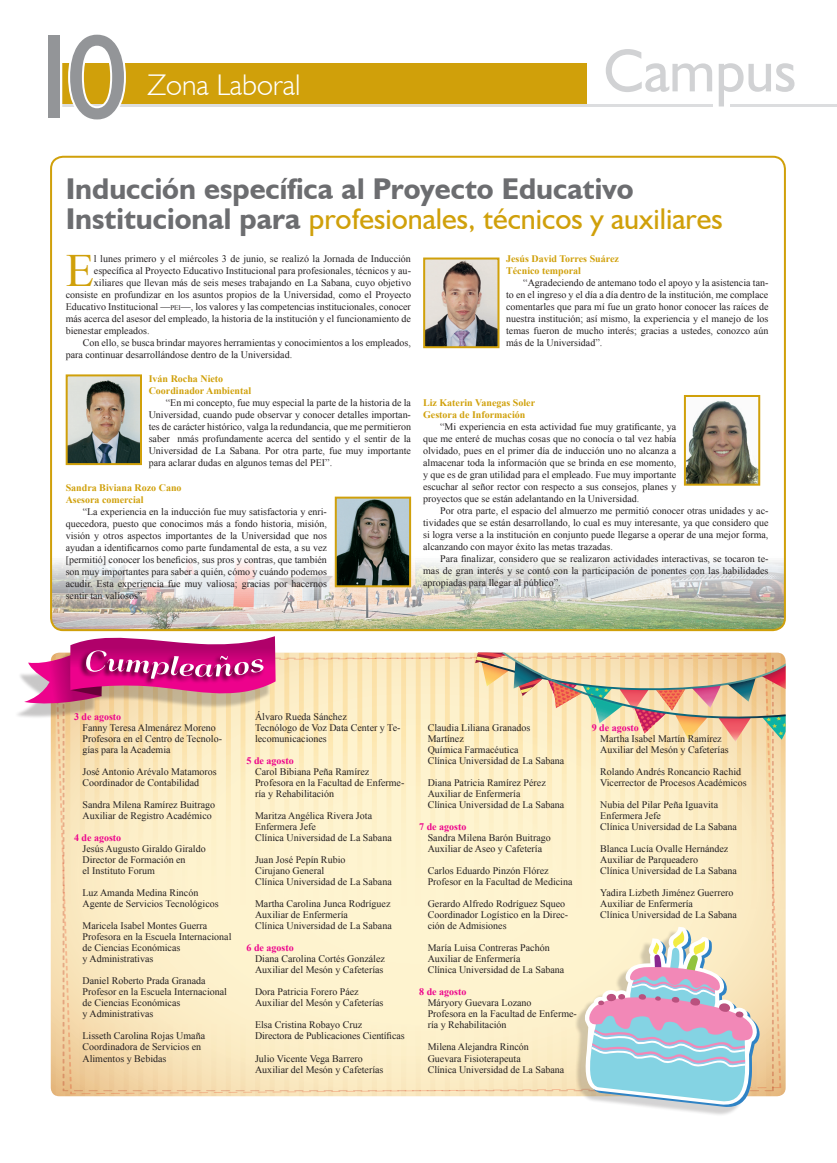
<style>
.page{position:relative;width:837px;height:1163px;background:#fff}
.page>*{position:absolute;margin:0;border:0;box-sizing:border-box;transform-origin:0 0}
.t1{font:120px "Humanist 521 BT";color:#939598}
.t2{font:46.2px "Times New Roman";color:#d0a00a}
.t3{font:700 30px/30px "Humanist 521 BT";color:#6c6d70}
.t4{font:300 29.9px "Humanist 521 BT";color:#fff}
.t5{font:10px/11px "Times New Roman";color:#231f20}
.t6{font:700 10px/12px "Times New Roman";color:#d0a00a}
.t7{font:700 10px "Times New Roman";color:#ed028c}
.s1{font-weight:400;color:#d0a00a}
.s2{font-size:7px}
</style>
<div class="page">
<div style="left:56px;top:63px;width:531px;height:43px;background:#d0a00a"></div>
<hr style="left:56px;top:104px;width:656px;height:2px;background:#dcdddf">
<svg style="left:606px;top:49px;width:188px;height:57px"></svg>
<div style="left:47px;top:34px;width:15px;height:86px;border:4px solid #fff"></div>
<svg style="left:66px;top:63px;width:62px;height:44px"></svg>
<svg style="left:55px;top:654px;width:726px;height:440px;background:#fbecc5"></svg>
<svg style="left:475px;top:652px;width:310px;height:89px;background:#e0c7a1"></svg>
<img style="left:52px;top:304px;width:732px;height:326px">
<div style="left:50px;top:156px;width:735px;height:475px;border:2px solid #d0a00a;border-radius:12px"></div>
<img style="left:337px;top:499px;width:71px;height:85px">
<div style="left:334px;top:496px;width:77px;height:91px;border:2px solid #d0a00a"></div>
<img style="left:69px;top:377px;width:70px;height:85px">
<div style="left:66px;top:374px;width:76px;height:91px;border:2px solid #d0a00a"></div>
<img style="left:426px;top:260px;width:70px;height:85px">
<div style="left:423px;top:257px;width:76px;height:91px;border:2px solid #d0a00a"></div>
<img style="left:686px;top:398px;width:71px;height:84px">
<div style="left:683px;top:395px;width:77px;height:90px;border:2px solid #d0a00a"></div>
<div style="left:573px;top:929px;width:181px;height:187px;background:#231f20;opacity:.2"></div>
<svg style="left:580px;top:926px;width:180px;height:181px;background:#cbcdd0"></svg>
<div style="left:14px;top:645px;width:257px;height:73px;background:#231f20;opacity:.25"></div>
<svg style="left:24px;top:631px;width:251px;height:76px"></svg>
<hr style="left:730px;top:104px;width:106px;height:2px;background:#dcdddf">
<h1 class="t1" style="left:24px;top:3px;width:105px">10</h1>
<h3 class="t4" style="left:147px;top:66px;width:154px">Zona Laboral</h3>
<h3 class="t3" style="left:66px;top:173px;width:658px">Inducción específica al Proyecto Educativo<br>Institucional para <span class="s1">profesionales, técnicos y auxiliares</span></h3>
<h2 class="t2" style="left:66px;top:240px;width:30px">E</h2>
<p class="t5" style="left:94px;top:253px;width:318px">l lunes primero y el miércoles 3 de junio, se realizó la Jornada de Inducción</p>
<p class="t6" style="left:506px;top:252px;width:114px">Jesús David Torres Suárez<br>Técnico temporal</p>
<p class="t5" style="left:506px;top:277px;width:264px;line-height:12px;text-align:justify;text-indent:17px">“Agradeciendo de antemano todo el apoyo y la asistencia tan&shy;to en el ingreso y el día a día dentro de la institución, me complace comentarles que para mí fue un grato honor conocer las raíces de nuestra institución; así mismo, la experiencia y el manejo de los temas fueron de mucho interés; gracias a ustedes, conozco aún más de la Universidad”.</p>
<p class="t5" style="left:94px;top:265px;width:318px">específica al Proyecto Educativo Institucional para profesionales, técnicos y au-</p>
<p class="t5" style="left:94px;top:277px;width:318px">xiliares que llevan más de seis meses trabajando en La Sabana, cuyo objetivo</p>
<p class="t5" style="left:66px;top:289px;width:347px">consiste en profundizar en los asuntos propios de la Universidad, como el Proyecto</p>
<p class="t5" style="left:66px;top:301px;width:346px">Educativo Institucional —<span class="s2">pei</span>—, los valores y las competencias institucionales, conocer</p>
<p class="t5" style="left:66px;top:313px;width:347px">más acerca del asesor del empleado, la historia de la institución y el funcionamiento de</p>
<p class="t5" style="left:66px;top:325px;width:85px">bienestar empleados.</p>
<p class="t5" style="left:83px;top:337px;width:330px">Con ello, se busca brindar mayores herramientas y conocimientos a los empleados,</p>
<p class="t5" style="left:66px;top:349px;width:228px">para continuar desarrollándose dentro de la Universidad.</p>
<p class="t6" style="left:149px;top:373px;width:104px">Iván Rocha Nieto<br>Coordinador Ambiental</p>
<p class="t5" style="left:149px;top:397px;width:264px;line-height:12px;text-align:justify;text-indent:17px">“En mi concepto, fue muy especial la parte de la historia de la Universidad, cuando pude observar y conocer detalles importan&shy;tes de carácter histórico, valga la redundancia, que me permitieron saber nmás profundamente acerca del sentido y el sentir de la Universidad de La Sabana. Por otra parte, fue muy importante para aclarar dudas en algunos temas del PEI”.</p>
<p class="t6" style="left:66px;top:481px;width:117px">Sandra Biviana Rozo Cano<br>Asesora comercial</p>
<p class="t5" style="left:66px;top:505px;width:263px;line-height:12px;text-align:justify;text-indent:17px">“La experiencia en la inducción fue muy satisfactoria y enri&shy;quecedora, puesto que conocimos más a fondo historia, misión, visión y otros aspectos importantes de la Universidad que nos ayudan a identificarnos como parte fundamental de esta, a su vez [permitió] conocer los beneficios, sus pros y contras, que también son muy importantes para saber a quién, cómo y cuándo podemos acudir. Esta experiencia fue muy valiosa; gracias por hacernos sentir tan valiosos”.</p>
<p class="t6" style="left:423px;top:396px;width:113px">Liz Katerin Vanegas Soler<br>Gestora de Información</p>
<p class="t5" style="left:423px;top:421px;width:255px;line-height:12px;text-align:justify;text-indent:17px">“Mi experiencia en esta actividad fue muy gratificante, ya que me enteré de muchas cosas que no conocía o tal vez había olvidado, pues en el primer día de inducción uno no alcanza a almacenar toda la información que se brinda en ese momento, y que es de gran utilidad para el empleado. Fue muy importante escuchar al señor rector con respecto a sus consejos, planes y proyectos que se están adelantando en la Universidad.</p>
<p class="t5" style="left:423px;top:505px;width:347px;line-height:12px;text-align:justify;text-indent:17px">Por otra parte, el espacio del almuerzo me permitió conocer otras unidades y ac&shy;tividades que se están desarrollando, lo cual es muy interesante, ya que considero que si logra verse a la institución en conjunto puede llegarse a operar de una mejor forma, alcanzando con mayor éxito las metas trazadas.</p>
<p class="t5" style="left:423px;top:553px;width:347px;line-height:12px;text-align:justify;text-indent:17px">Para finalizar, considero que se realizaron actividades interactivas, se tocaron te&shy;mas de gran interés y se contó con la participación de ponentes con las habilidades apropiadas para llegar al público”.</p>
<p class="t7" style="left:74px;top:710px;width:49px">3 de agosto</p>
<p class="t5" style="left:82px;top:722px;width:141px">Fanny Teresa Almenárez Moreno<br>Profesora en el Centro de Tecnolo&shy;gías para la Academia</p>
<p class="t5" style="left:82px;top:766px;width:136px">José Antonio Arévalo Matamoros<br>Coordinador de Contabilidad</p>
<p class="t5" style="left:82px;top:799px;width:134px">Sandra Milena Ramírez Buitrago<br>Auxiliar de Registro Académico</p>
<p class="t7" style="left:74px;top:831px;width:49px">4 de agosto</p>
<p class="t5" style="left:82px;top:843px;width:125px">Jesús Augusto Giraldo Giraldo<br>Director de Formación en<br>el Instituto Forum</p>
<p class="t5" style="left:82px;top:887px;width:138px">Luz Amanda Medina Rincón<br>Agente de Servicios Tecnológicos</p>
<p class="t5" style="left:82px;top:920px;width:150px">Maricela Isabel Montes Guerra<br>Profesora en la Escuela Internacional de Ciencias Económicas<br>y Administrativas</p>
<p class="t5" style="left:82px;top:975px;width:146px">Daniel Roberto Prada Granada<br>Profesor en la Escuela Internacional de Ciencias Económicas<br>y Administrativas</p>
<p class="t5" style="left:82px;top:1030px;width:124px">Lisseth Carolina Rojas Umaña<br>Coordinadora de Servicios en<br>Alimentos y Bebidas</p>
<p class="t5" style="left:255px;top:711px;width:147px">Álvaro Rueda Sánchez<br>Tecnólogo de Voz Data Center y Te&shy;lecomunicaciones</p>
<p class="t7" style="left:246px;top:754px;width:49px">5 de agosto</p>
<p class="t5" style="left:255px;top:766px;width:151px">Carol Bibiana Peña Ramírez<br>Profesora en la Facultad de Enferme&shy;ría y Rehabilitación</p>
<p class="t5" style="left:255px;top:810px;width:138px">Maritza Angélica Rivera Jota<br>Enfermera Jefe<br>Clínica Universidad de La Sabana</p>
<p class="t5" style="left:255px;top:854px;width:138px">Juan José Pepín Rubio<br>Cirujano General<br>Clínica Universidad de La Sabana</p>
<p class="t5" style="left:255px;top:898px;width:138px">Martha Carolina Junca Rodríguez<br>Auxiliar de Enfermería<br>Clínica Universidad de La Sabana</p>
<p class="t7" style="left:246px;top:941px;width:49px">6 de agosto</p>
<p class="t5" style="left:255px;top:953px;width:131px">Diana Carolina Cortés González<br>Auxiliar del Mesón y Cafeterías</p>
<p class="t5" style="left:255px;top:986px;width:130px">Dora Patricia Forero Páez<br>Auxiliar del Mesón y Cafeterías</p>
<p class="t5" style="left:255px;top:1019px;width:151px">Elsa Cristina Robayo Cruz<br>Directora de Publicaciones Científicas</p>
<p class="t5" style="left:255px;top:1052px;width:130px">Julio Vicente Vega Barrero<br>Auxiliar del Mesón y Cafeterías</p>
<p class="t5" style="left:427px;top:722px;width:138px">Claudia Liliana Granados<br>Martínez<br>Química Farmacéutica<br>Clínica Universidad de La Sabana</p>
<p class="t5" style="left:427px;top:777px;width:138px">Diana Patricia Ramírez Pérez<br>Auxiliar de Enfermería<br>Clínica Universidad de La Sabana</p>
<p class="t7" style="left:419px;top:820px;width:49px">7 de agosto</p>
<p class="t5" style="left:427px;top:832px;width:125px">Sandra Milena Barón Buitrago<br>Auxiliar de Aseo y Cafetería</p>
<p class="t5" style="left:427px;top:865px;width:146px">Carlos Eduardo Pinzón Flórez<br>Profesor en la Facultad de Medicina</p>
<p class="t5" style="left:427px;top:898px;width:142px">Gerardo Alfredo Rodríguez Squeo<br>Coordinador Logístico en la Direc&shy;ción de Admisiones</p>
<p class="t5" style="left:427px;top:942px;width:138px">María Luisa Contreras Pachón<br>Auxiliar de Enfermería<br>Clínica Universidad de La Sabana</p>
<p class="t7" style="left:419px;top:985px;width:49px">8 de agosto</p>
<p class="t5" style="left:427px;top:997px;width:151px">Máryory Guevara Lozano<br>Profesora en la Facultad de Enferme&shy;ría y Rehabilitación</p>
<p class="t5" style="left:427px;top:1041px;width:138px">Milena Alejandra Rincón<br>Guevara Fisioterapeuta<br>Clínica Universidad de La Sabana</p>
<p class="t7" style="left:591px;top:721px;width:49px">9 de agosto</p>
<p class="t5" style="left:600px;top:733px;width:130px">Martha Isabel Martín Ramírez<br>Auxiliar del Mesón y Cafeterías</p>
<p class="t5" style="left:600px;top:766px;width:148px">Rolando Andrés Roncancio Rachid<br>Vicerrector de Procesos Académicos</p>
<p class="t5" style="left:600px;top:799px;width:138px">Nubia del Pilar Peña Iguavita<br>Enfermera Jefe<br>Clínica Universidad de La Sabana</p>
<p class="t5" style="left:600px;top:843px;width:138px">Blanca Lucía Ovalle Hernández<br>Auxiliar de Parqueadero<br>Clínica Universidad de La Sabana</p>
<p class="t5" style="left:600px;top:887px;width:138px">Yadira Lizbeth Jiménez Guerrero<br>Auxiliar de Enfermería<br>Clínica Universidad de La Sabana</p>
</div>
